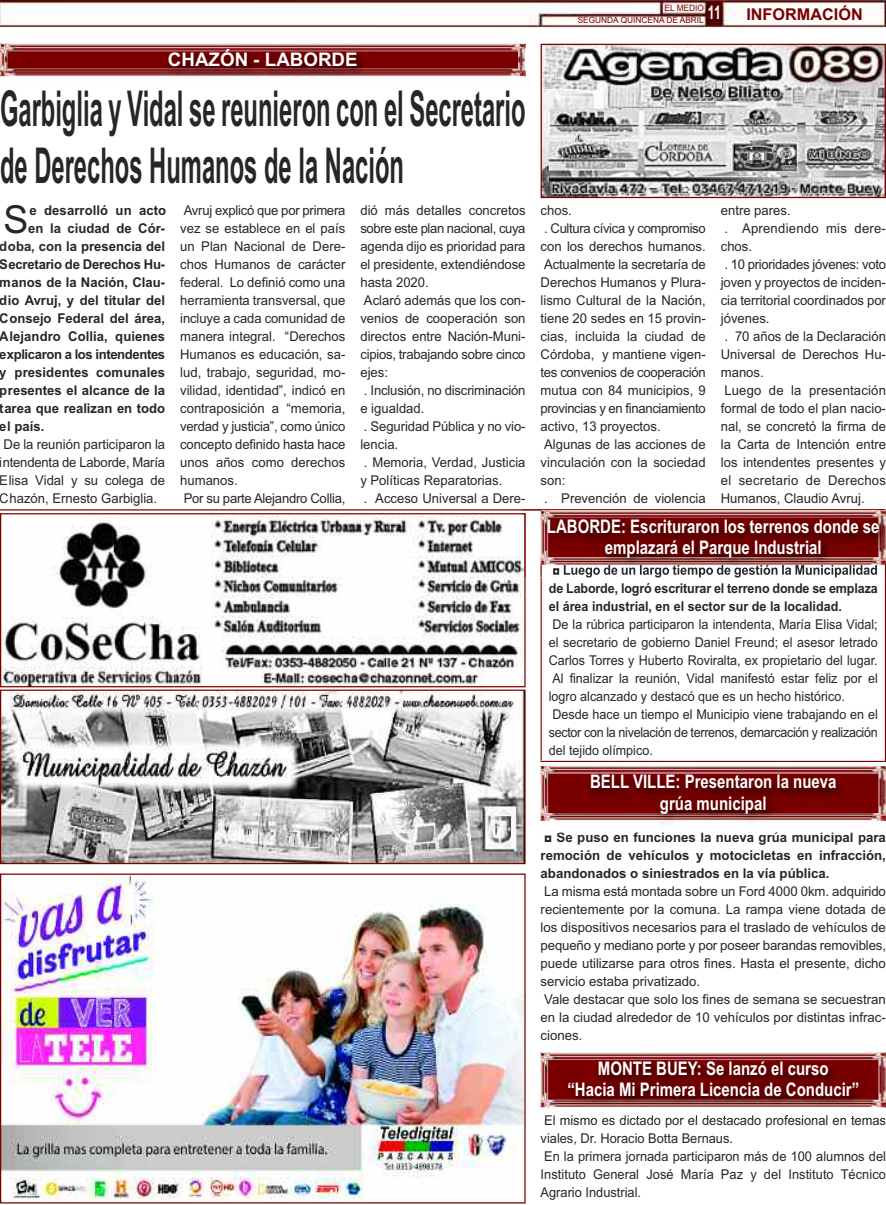
<style>
.page{position:relative;width:886px;height:1205px;background:#fff}
.page>*{position:absolute;margin:0;border:0;box-sizing:border-box;transform-origin:0 0}
.t1{font:700 49.5px/57px "Arial";color:#272627;scale:.48 1}
.t2{font:38.62px "Arial";color:#272627}
.t3{font:700 18.75px/21.2px "Arial";color:#fff;text-align:center;scale:.8 1}
.t4{font:700 18.75px "Arial";color:#fff}
.t5{font:700 16.25px "Arial";color:#7a0000}
.t6{font:13.5px/18px "Arial";color:#272627}
.t7{font:13.5px/18px "Arial";color:#272627;scale:.93 1}
.t8{font:700 13.5px/18px "Arial";color:#272627;text-align:justify}
.t9{font:13.5px/18px "Arial";color:#272627;scale:.95 1}
.t10{font:700 13.5px/18px "Arial";color:#272627;scale:.93 1}
.t11{font:700 13.5px "Arial";letter-spacing:-.03em;color:#272627}
.t12{font:8.75px/12.1px "Arial";color:#7a0000;scale:.95 1}
.s1{font-weight:400}
</style>
<div class="page">
<img style="left:0;top:0;width:886px;height:27px">
<img style="left:2px;top:875px;width:521px;height:326px">
<img style="left:2px;top:516px;width:521px;height:169px">
<div style="left:0;top:513px;width:525px;height:174px;border:1px solid #7a0000"></div>
<img style="left:2px;top:691px;width:521px;height:171px">
<div style="left:0;top:689px;width:525px;height:175px;border:1px solid #7a0000"></div>
<img style="left:0;top:43px;width:542px;height:34px">
<img style="left:0;top:44px;width:525px;height:32px">
<hr style="left:0;top:509px;width:885px;height:1px;background:#7a0000">
<img style="left:542px;top:46px;width:342px;height:150px">
<div style="left:540px;top:44px;width:346px;height:154px;border:1px solid #7a0000"></div>
<img style="left:522px;top:513px;width:3px;height:64px">
<img style="left:522px;top:516px;width:1px;height:61px">
<img style="left:522px;top:509px;width:363px;height:1px">
<svg style="left:540px;top:565px;width:346px;height:12px"></svg>
<img style="left:553px;top:565px;width:96px;height:12px">
<img style="left:540px;top:510px;width:346px;height:55px">
<img style="left:540px;top:820px;width:346px;height:13px">
<img style="left:557px;top:832px;width:88px;height:1px">
<img style="left:540px;top:760px;width:346px;height:2px">
<img style="left:540px;top:766px;width:346px;height:54px">
<img style="left:540px;top:1107px;width:346px;height:12px">
<img style="left:545px;top:1115px;width:90px;height:4px">
<img style="left:540px;top:1052px;width:346px;height:55px">
<h3 class="t4" style="left:168px;top:49px;width:191px">chazón - laBOrde</h3>
<h1 class="t1" style="left:0;top:80px;width:1096px">Garbiglia y vidal se reunieron con el Secretario de derechos humanos de la nación</h1>
<p class="t12" style="left:578px;top:2px;width:152px;text-indent:87px">EL MEDIO<br>SEGUNDA QUINCENA DE ABRIL <sup>11</sup></p>
<p class="t5" style="left:746px;top:5px;width:118px">infOrMación</p>
<h2 class="t2" style="left:4px;top:197px;width:26px">S</h2>
<p class="t8" style="left:30px;top:201px;width:138px">e desarrolló un acto</p>
<p class="t8" style="left:28px;top:219px;width:138px">en la ciudad de cór-</p>
<p class="t8" style="left:0;top:237px;width:167px">doba, con la presencia del</p>
<p class="t8" style="left:0;top:255px;width:167px">Secretario de derechos hu-</p>
<p class="t8" style="left:0;top:273px;width:167px">manos de la nación, clau-</p>
<p class="t8" style="left:0;top:291px;width:167px">dio avruj, y del titular del</p>
<p class="t8" style="left:0;top:309px;width:167px">consejo federal del área,</p>
<p class="t8" style="left:0;top:327px;width:167px">alejandro collia, quienes</p>
<p class="t11" style="left:0;top:346px;width:167px">explicaron a los intendentes</p>
<p class="t8" style="left:0;top:363px;width:167px">y presidentes comunales</p>
<p class="t8" style="left:0;top:381px;width:167px">presentes el alcance de la</p>
<p class="t8" style="left:0;top:399px;width:167px">tarea que realizan en todo</p>
<p class="t8" style="left:0;top:417px;width:46px">el país.</p>
<p class="t6" style="left:0;top:435px;width:167px;text-align:justify">De la reunión participaron la intendenta de Laborde, María Elisa Vidal y su colega de Chazón, Ernesto Garbiglia.</p>
<p class="t6" style="left:180px;top:201px;width:167px">Avruj explicó que por primera vez se establece en el país un Plan Nacional de Dere&shy;chos Humanos de carácter federal. Lo definió como una herramienta transversal, que incluye a cada comunidad de manera integral. “Derechos<br>Humanos es educación, sa&shy;lud, trabajo, seguridad, mo&shy;vilidad, identidad”, indicó en contraposición a “memoria, verdad y justicia”, como único concepto definido hasta hace unos años como derechos humanos.<br>Por su parte Alejandro Collia,</p>
<p class="t6" style="left:360px;top:201px;width:167px">dió más detalles concretos sobre este plan nacional, cuya agenda dijo es prioridad para el presidente, extendiéndose hasta 2020.<br>Aclaró además que los con&shy;venios de cooperación son directos entre Nación-Muni&shy;cipios, trabajando sobre cinco ejes:<br>. Inclusión, no discriminación e igualdad.<br>. Seguridad Pública y no vio&shy;lencia.<br>. Memoria, Verdad, Justicia y Políticas Reparatorias.<br>. Acceso Universal a Dere-</p>
<p class="t6" style="left:540px;top:201px;width:167px">chos.<br>. Cultura cívica y compromiso con los derechos humanos.<br>Actualmente la secretaría de<br>Derechos Humanos y Plura&shy;lismo Cultural de la Nación, tiene 20 sedes en 15 provin&shy;cias, incluida la ciudad de<br>Córdoba, y mantiene vigen&shy;tes convenios de cooperación mutua con 84 municipios, 9 provincias y en financiamiento activo, 13 proyectos.<br>Algunas de las acciones de vinculación con la sociedad son:<br>. Prevención de violencia</p>
<p class="t6" style="left:721px;top:201px;width:167px">entre pares.<br>. Aprendiendo mis dere&shy;chos.<br>. 10 prioridades jóvenes: voto joven y proyectos de inciden&shy;cia territorial coordinados por jóvenes.<br>. 70 años de la Declaración<br>Universal de Derechos Hu&shy;manos.<br>Luego de la presentación formal de todo el plan nacio&shy;nal, se concretó la firma de la Carta de Intención entre los intendentes presentes y el secretario de Derechos<br>Humanos, Claudio Avruj.</p>
<h3 class="t3" style="left:547px;top:515px;width:417px">laBOrde: escrituraron los terrenos donde se emplazará el Parque industrial</h3>
<p class="t10" style="left:549px;top:579px;width:355px">de laborde, logró escriturar el terreno donde se emplaza el área industrial, en el sector sur de la localidad.</p>
<p class="t7" style="left:549px;top:615px;width:355px">De la rúbrica participaron la intendenta, María Elisa Vidal; el secretario de gobierno Daniel Freund; el asesor letrado Carlos Torres y Huberto Roviralta, ex propietario del lugar.<br>Al finalizar la reunión, Vidal manifestó estar feliz por el logro alcanzado y destacó que es un hecho histórico.<br>Desde hace un tiempo el Municipio viene trabajando en el sector con la nivelación de terrenos, demarcación y realización del tejido olímpico.</p>
<h3 class="t3" style="left:590px;top:771px;width:310px">Bell ville: Presentaron la nueva grúa municipal</h3>
<p class="t8" style="left:540px;top:829px;width:347px"><span class="s1">◘</span> Se puso en funciones la nueva grúa municipal para remoción de vehículos y motocicletas en infracción, abandonados o siniestrados en la vía pública.</p>
<p class="t6" style="left:540px;top:883px;width:347px">La misma está montada sobre un Ford 4000 0km. adquirido recientemente por la comuna. La rampa viene dotada de los dispositivos necesarios para el traslado de vehículos de pequeño y mediano porte y por poseer barandas removibles, puede utilizarse para otros fines. Hasta el presente, dicho servicio estaba privatizado.<br>Vale destacar que solo los fines de semana se secuestran en la ciudad alrededor de 10 vehículos por distintas infrac&shy;ciones.</p>
<h3 class="t3" style="left:567px;top:1058px;width:366px">MOnte Buey: Se lanzó el curso<br>“hacia Mi Primera licencia de conducir”</h3>
<p class="t9" style="left:540px;top:1111px;width:365px">El mismo es dictado por el destacado profesional en temas viales, Dr. Horacio Botta Bernaus.<br>En la primera jornada participaron más de 100 alumnos del Instituto General José María Paz y del Instituto Técnico Agrario Industrial.</p>
</div>
